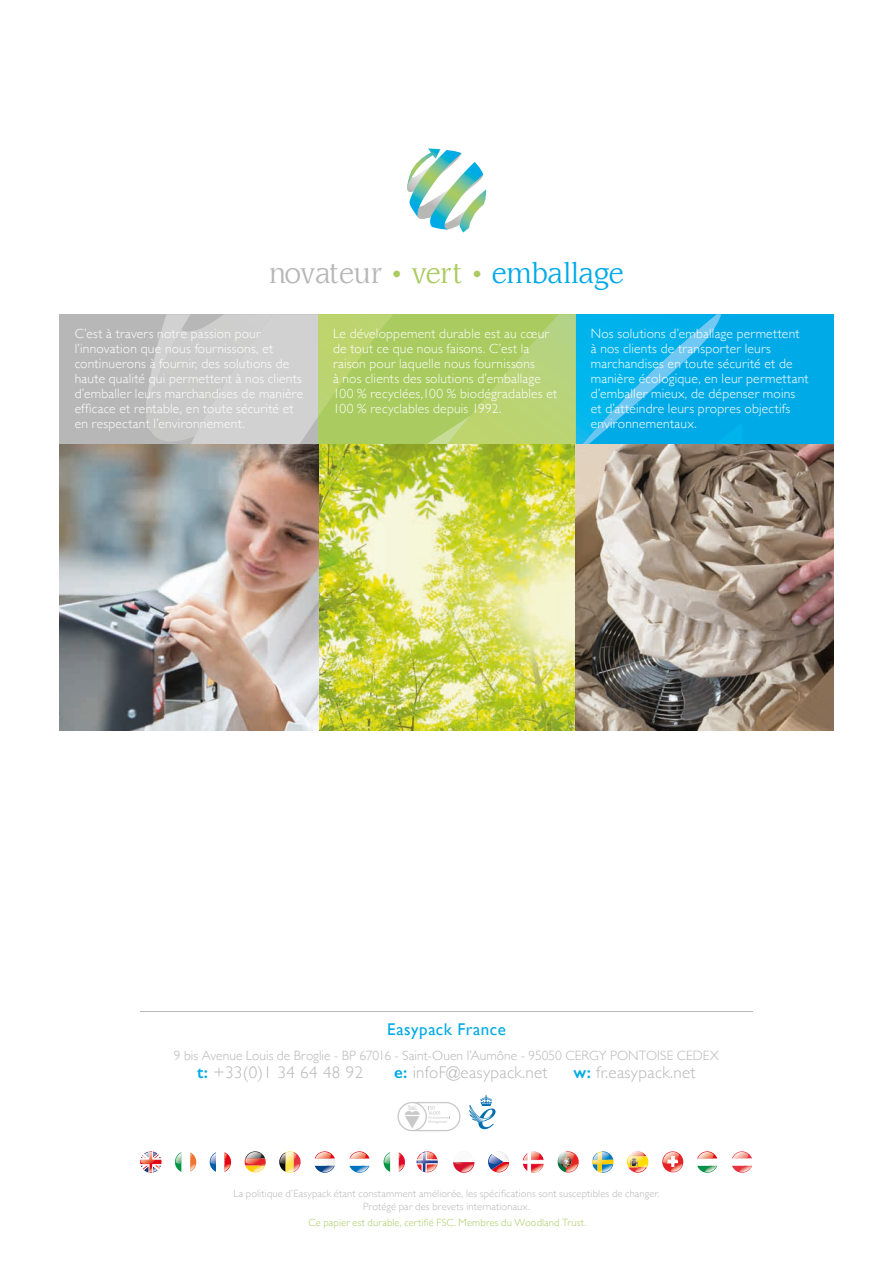
<style>
.page{position:relative;width:893px;height:1263px;background:#fff}
.page>*{position:absolute;margin:0;border:0;box-sizing:border-box;transform-origin:0 0}
.t1{font:300 28.35px "Sling";letter-spacing:-.02em;color:#00aae7}
.t2{font:300 16.95px "Gill Sans";letter-spacing:.02em;color:#b7b7b7}
.t3{font:16.95px "Gill Sans";letter-spacing:.03em;color:#00aae7}
.t4{font:300 13.5px/15px "Gill Sans";letter-spacing:.015em;color:#fff}
.t5{font:300 13.5px "Gill Sans";letter-spacing:.005em;color:#b7b7b7}
.t6{font:300 10.5px/12.6px "Gill Sans";letter-spacing:.015em;color:#b7b7b7;text-align:center}
.t7{font:300 10.5px "Gill Sans";letter-spacing:.015em;color:#a9cb5f}
.s1{color:#b7b7b7}
.s2{color:#a9cb5f}
.s3{font-weight:600;color:#00aae7}
</style>
<div class="page">
<div style="left:318px;top:314px;width:258px;height:130px;background:#a9cb5f"></div>
<div style="left:576px;top:314px;width:258px;height:130px;background:#00aae7"></div>
<div style="left:59px;top:314px;width:259px;height:130px;background:#b7b7b7"></div>
<svg style="left:146px;top:314px;width:247px;height:130px"></svg>
<svg style="left:427px;top:314px;width:297px;height:130px"></svg>
<img style="left:59px;top:444px;width:775px;height:287px">
<svg style="left:407px;top:148px;width:79px;height:84px"></svg>
<hr style="left:140px;top:1011px;width:613px;height:1px;background:#b7b7b7">
<svg style="left:397px;top:1102px;width:64px;height:29px"></svg>
<svg style="left:469px;top:1094px;width:27px;height:35px"></svg>
<svg style="left:627px;top:1156px;width:20px;height:17px"></svg>
<svg style="left:140px;top:1151px;width:22px;height:22px"></svg>
<svg style="left:175px;top:1152px;width:21px;height:20px"></svg>
<svg style="left:210px;top:1152px;width:21px;height:20px"></svg>
<svg style="left:245px;top:1151px;width:21px;height:21px"></svg>
<svg style="left:279px;top:1151px;width:22px;height:22px"></svg>
<svg style="left:314px;top:1151px;width:21px;height:22px"></svg>
<svg style="left:349px;top:1151px;width:21px;height:22px"></svg>
<svg style="left:384px;top:1152px;width:21px;height:20px"></svg>
<svg style="left:488px;top:1151px;width:21px;height:21px"></svg>
<svg style="left:453px;top:1162px;width:21px;height:11px"></svg>
<svg style="left:523px;top:1164px;width:5px;height:7px"></svg>
<img style="left:523px;top:1153px;width:5px;height:11px">
<svg style="left:574px;top:1153px;width:5px;height:18px"></svg>
<svg style="left:592px;top:1151px;width:22px;height:22px"></svg>
<svg style="left:697px;top:1151px;width:21px;height:22px"></svg>
<svg style="left:732px;top:1151px;width:20px;height:22px"></svg>
<div style="left:662px;top:1151px;width:21px;height:21px;background:#e5242a;border-radius:50%"></div>
<svg style="left:670px;top:1164px;width:12px;height:8px"></svg>
<svg style="left:417px;top:1151px;width:21px;height:21px"></svg>
<img style="left:531px;top:1151px;width:43px;height:21px">
<img style="left:629px;top:1151px;width:50px;height:16px">
<h1 class="t1" style="left:269px;top:262px;width:356px"><span class="s1">novateur</span> <span class="s2">• vert •</span> emballage</h1>
<p class="t4" style="left:333px;top:325px;width:226px">Le développement durable est au cœur de tout ce que nous faisons. C’est la raison pour laquelle nous fournissons<br>à nos clients des solutions d’emballage 100 % recyclées,100 % biodégradables et 100 % recyclables depuis 1992.</p>
<p class="t4" style="left:591px;top:325px;width:219px">Nos solutions d’emballage permettent à nos clients de transporter leurs marchandises en toute sécurité et de manière écologique, en leur permettant d’emballer mieux, de dépenser moins et d’atteindre leurs propres objectifs environnementaux.</p>
<p class="t4" style="left:75px;top:325px;width:230px">C’est à travers notre passion pour l’innovation que nous fournissons, et continuerons à fournir, des solutions de haute qualité qui permettent à nos clients d’emballer leurs marchandises de manière efficace et rentable, en toute sécurité et en respectant l’environnement.</p>
<p class="t3" style="left:387px;top:1019px;width:120px">Easypack France</p>
<p class="t5" style="left:174px;top:1045px;width:547px">9 bis Avenue Louis de Broglie - BP 67016 - Saint-Ouen l’Aumône - 95050 CERGY PONTOISE CEDEX</p>
<p class="t2" style="left:197px;top:1059px;width:167px"><span class="s3">t:</span> +33(0)1 34 64 48 92</p>
<p class="t2" style="left:394px;top:1059px;width:155px"><span class="s3">e:</span> infoF@easypack.net</p>
<p class="t2" style="left:573px;top:1059px;width:124px"><span class="s3">w:</span> fr.easypack.net</p>
<p class="t6" style="left:233px;top:1187px;width:428px">La politique d’Easypack étant constamment améliorée, les spécifications sont susceptibles de changer.<br>Protégé par des brevets internationaux.</p>
<p class="t7" style="left:309px;top:1214px;width:279px">Ce papier est durable, certifié FSC. Membres du Woodland Trust.</p>
</div>
